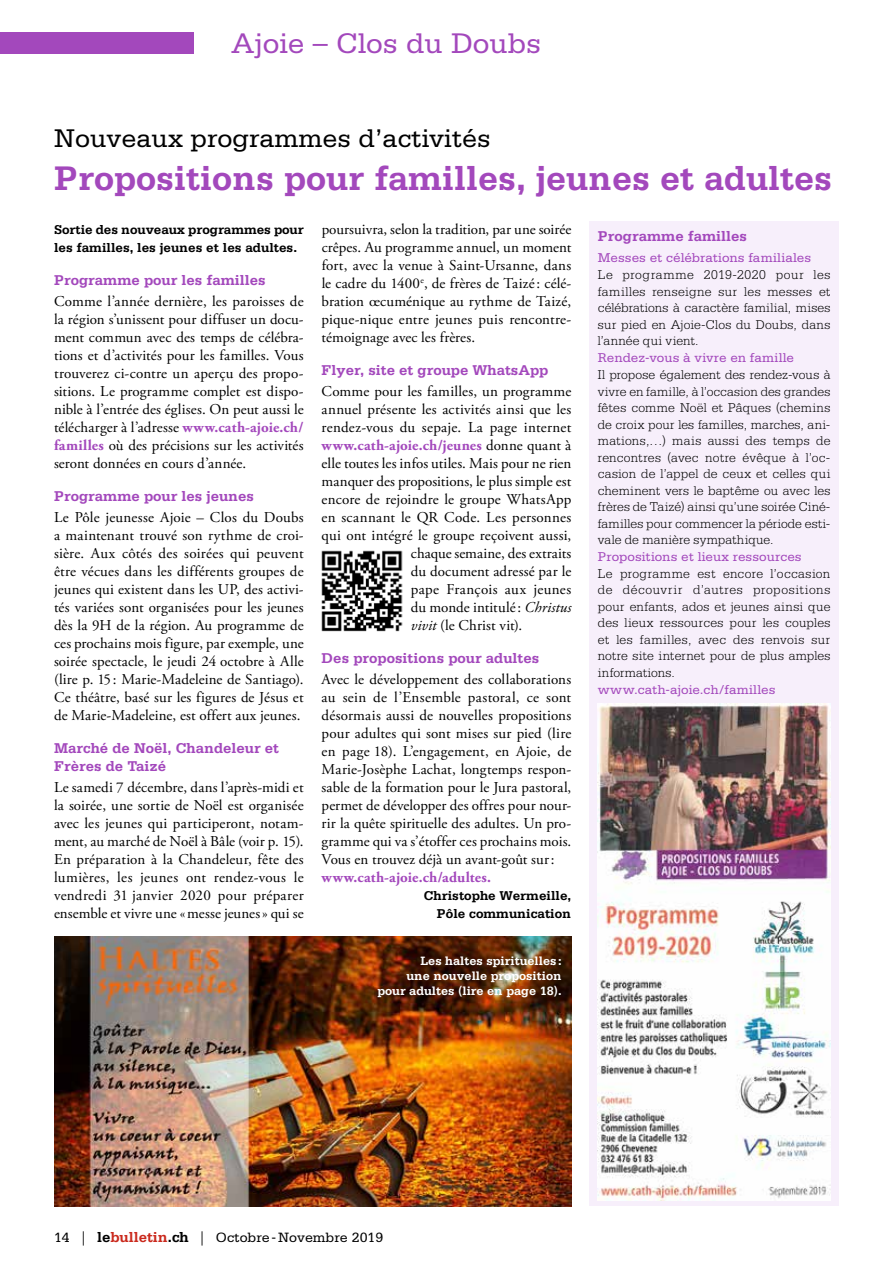
<style>
.page{position:relative;width:893px;height:1263px;background:#fff}
.page>*{position:absolute;margin:0;border:0;box-sizing:border-box;transform-origin:0 0}
.t1{font:700 36px "Serifa";color:#a348bc}
.t2{font:30px "Serifa";color:#a348bc}
.t3{font:27px "Serifa";color:#000}
.t4{font:15px/18px "Adobe Garamond Pro";letter-spacing:.01em;color:#000;text-align:justify}
.t5{font:700 15px/18px "Serifa";color:#a348bc}
.t6{font:700 15px "Adobe Garamond Pro";letter-spacing:.01em;color:#a348bc}
.t7{font:14.25px "Serifa";color:#000}
.t8{font:300 13.5px/16.5px "Serifa";letter-spacing:.01em;color:#000;text-align:justify}
.t9{font:13.5px "Serifa";letter-spacing:.005em;color:#a348bc}
.t10{font:700 13.5px/18px "Serifa";color:#000}
.t11{font:700 12.75px/15px "Serifa";color:#fff;text-align:right}
.s1{font-weight:700;color:#a348bc}
.s2{font-weight:400;color:#000}
.s3{font-style:italic}
.s4{font-family:"Adobe Garamond Pro"}
.s5{font-weight:700;font-size:15px}
.s6{font-weight:700;font-size:15px;color:#ca291d}
</style>
<div class="page">
<div style="left:0;top:33px;width:193px;height:21px;background:#a348bc"></div>
<div style="left:589px;top:221px;width:250px;height:985px;background:#f7effb"></div>
<img style="left:598px;top:703px;width:232px;height:497px">
<img style="left:54px;top:936px;width:517px;height:270px">
<img style="left:322px;top:551px;width:80px;height:81px">
<h2 class="t2" style="left:231px;top:27px;width:312px">Ajoie – Clos du Doubs</h2>
<h3 class="t3" style="left:54px;top:123px;width:438px">Nouveaux programmes d’activités</h3>
<h1 class="t1" style="left:54px;top:157px;width:780px">Propositions pour familles, jeunes et adultes</h1>
<p class="t10" style="left:54px;top:220px;width:251px">Sortie des nouveaux programmes pour les familles, les jeunes et les adultes.</p>
<p class="t5" style="left:54px;top:271px;width:213px">Programme pour les familles</p>
<p class="t4" style="left:54px;top:293px;width:251px">Comme l’année dernière, les paroisses de la région s’unissent pour diffuser un docu&shy;ment commun avec des temps de célébra&shy;tions et d’activités pour les familles. Vous trouverez ci-contre un aperçu des propo&shy;sitions. Le programme complet est dispo&shy;nible à l’entrée des églises. On peut aussi le télécharger à l’adresse <span class="s1">www.cath-ajoie.ch/ familles</span> où des précisions sur les activités seront données en cours d’année.</p>
<p class="t5" style="left:54px;top:487px;width:202px">Programme pour les jeunes</p>
<p class="t4" style="left:54px;top:509px;width:251px">Le Pôle jeunesse Ajoie – Clos du Doubs a maintenant trouvé son rythme de croi&shy;sière. Aux côtés des soirées qui peuvent être vécues dans les différents groupes de jeunes qui existent dans les UP, des activi&shy;tés variées sont organisées pour les jeunes dès la 9H de la région. Au programme de ces prochains mois figure, par exemple, une soirée spectacle, le jeudi 24 octobre à Alle (lire p. 15 : Marie-Madeleine de Santiago).<br>Ce théâtre, basé sur les figures de Jésus et de Marie-Madeleine, est offert aux jeunes.</p>
<p class="t5" style="left:54px;top:739px;width:227px">Marché de Noël, Chandeleur et<br>Frères de Taizé</p>
<p class="t4" style="left:54px;top:779px;width:251px">Le samedi 7 décembre, dans l’après-midi et la soirée, une sortie de Noël est organisée avec les jeunes qui participeront, notam&shy;ment, au marché de Noël à Bâle (voir p. 15).<br>En préparation à la Chandeleur, fête des lumières, les jeunes ont rendez-vous le vendredi 31 janvier 2020 pour préparer ensemble et vivre une «messe jeunes» qui se</p>
<p class="t4" style="left:322px;top:221px;width:251px">poursuivra, selon la tradition, par une soirée crêpes. Au programme annuel, un moment fort, avec la venue à Saint-Ursanne, dans le cadre du 1400<sup>e</sup>, de frères de Taizé: célé&shy;bration œcuménique au rythme de Taizé, pique-nique entre jeunes puis rencontre&shy;témoignage avec les frères.</p>
<p class="t5" style="left:322px;top:361px;width:228px">Flyer, site et groupe WhatsApp</p>
<p class="t4" style="left:322px;top:383px;width:251px">Comme pour les familles, un programme</p>
<p class="t4" style="left:322px;top:401px;width:251px">annuel présente les activités ainsi que les</p>
<p class="t4" style="left:322px;top:419px;width:251px">rendez-vous du sepaje. La page internet</p>
<p class="t6" style="left:322px;top:437px;width:251px">www.cath-ajoie.ch/jeunes <span class="s2">donne quant à</span></p>
<p class="t4" style="left:322px;top:455px;width:251px">elle toutes les infos utiles. Mais pour ne rien</p>
<p class="t4" style="left:322px;top:473px;width:251px">manquer des propositions, le plus simple est</p>
<p class="t4" style="left:322px;top:491px;width:251px">encore de rejoindre le groupe WhatsApp</p>
<p class="t4" style="left:322px;top:509px;width:251px">en scannant le QR Code. Les personnes</p>
<p class="t4" style="left:322px;top:527px;width:251px">qui ont intégré le groupe reçoivent aussi,</p>
<p class="t4" style="left:411px;top:545px;width:162px">chaque semaine, des extraits</p>
<p class="t4" style="left:411px;top:563px;width:162px">du document adressé par le</p>
<p class="t4" style="left:411px;top:581px;width:162px">pape François aux jeunes</p>
<p class="t4" style="left:411px;top:599px;width:162px">du monde intitulé: <span class="s3">Christus</span></p>
<p class="t4" style="left:411px;top:617px;width:113px"><span class="s3">vivit</span> (le Christ vit).</p>
<p class="t5" style="left:322px;top:649px;width:219px">Des propositions pour adultes</p>
<p class="t4" style="left:322px;top:671px;width:251px">Avec le développement des collaborations au sein de l’Ensemble pastoral, ce sont désormais aussi de nouvelles propositions pour adultes qui sont mises sur pied (lire en page 18). L’engagement, en Ajoie, de Marie-Josèphe Lachat, longtemps respon&shy;sable de la formation pour le Jura pastoral, permet de développer des offres pour nour&shy;rir la quête spirituelle des adultes. Un pro&shy;gramme qui va s’étoffer ces prochains mois.<br>Vous en trouvez déjà un avant-goût sur:</p>
<p class="t6" style="left:322px;top:869px;width:171px">www.cath-ajoie.ch/adultes.</p>
<p class="t10" style="left:424px;top:886px;width:149px;text-align:right">Christophe Wermeille,<br>Pôle communication</p>
<p class="t5" style="left:598px;top:227px;width:151px">Programme familles</p>
<p class="t9" style="left:598px;top:250px;width:215px">Messes et célébrations familiales</p>
<p class="t8" style="left:598px;top:266px;width:234px">Le programme 2019-2020 pour les familles renseigne sur les messes et célébrations à caractère familial, mises sur pied en Ajoie-Clos du Doubs, dans l’année qui vient.</p>
<p class="t9" style="left:598px;top:350px;width:198px">Rendez-vous à vivre en famille</p>
<p class="t8" style="left:598px;top:366px;width:234px">Il propose également des rendez-vous à vivre en famille, à l’occasion des grandes fêtes comme Noël et Pâques (chemins de croix pour les familles, marches, ani&shy;mations,…) mais aussi des temps de rencontres (avec notre évêque à l’oc&shy;casion de l’appel de ceux et celles qui cheminent vers le baptême ou avec les frères de Taizé) ainsi qu’une soirée Ciné&shy;familles pour commencer la période esti&shy;vale de manière sympathique.</p>
<p class="t9" style="left:598px;top:549px;width:205px">Propositions et lieux ressources</p>
<p class="t8" style="left:598px;top:565px;width:234px">Le programme est encore l’occasion de découvrir d’autres propositions pour enfants, ados et jeunes ainsi que des lieux ressources pour les couples et les familles, avec des renvois sur notre site internet pour de plus amples informations.</p>
<p class="t9" style="left:598px;top:682px;width:179px">www.cath-ajoie.ch/familles</p>
<p class="t11" style="left:377px;top:953px;width:186px">Les haltes spirituelles:<br>une nouvelle proposition pour adultes (lire en page 18).</p>
<p class="t7" style="left:54px;top:1230px;width:331px">14 <span class="s4">|</span> <span class="s5">le</span><span class="s6">bulletin</span><span class="s5">.ch</span> <span class="s4">|</span> Octobre-Novembre 2019</p>
</div>
